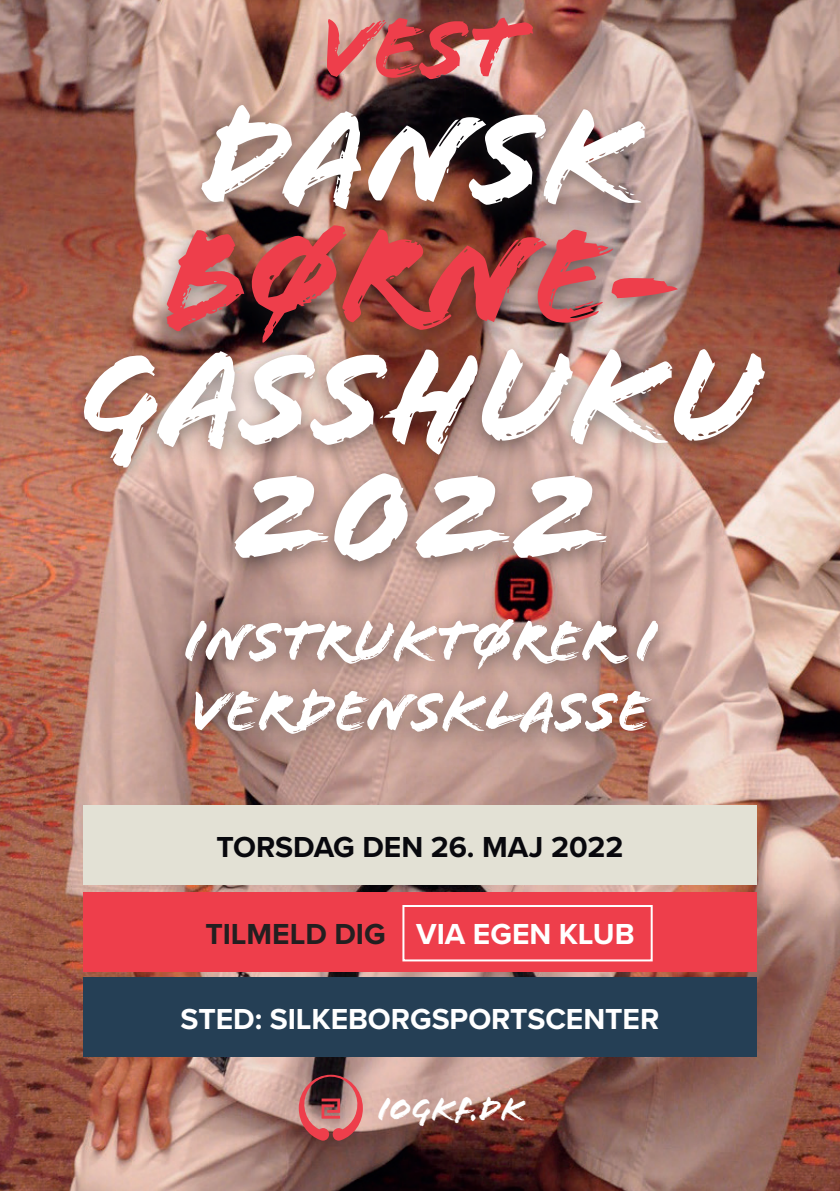
<style>
.page{position:relative;width:840px;height:1191px;background:#fff}
.page>*{position:absolute;margin:0;border:0;box-sizing:border-box;transform-origin:0 0}
.t1{font:140px/120px "Flood Std";color:#fff;text-align:center}
.t2{font:140px "Flood Std";color:#ee3e4b}
.t3{font:90px "Flood Std";color:#ee3e4b}
.t4{font:60px/70px "Flood Std";color:#fff}
.t5{font:33.6px "Flood Std";color:#fff}
.t6{font:700 30px "Proxima Nova";color:#fff}
.t7{font:700 30px "Proxima Nova";color:#08080d}
.s1{color:#231f20}
</style>
<div class="page">
<img style="left:0;top:0;width:839px;height:1191px">
<div style="left:83px;top:805px;width:673px;height:80px;background:#e3e1d5"></div>
<div style="left:83px;top:977px;width:673px;height:79px;background:#253f55"></div>
<div style="left:83px;top:892px;width:673px;height:79px;background:#ee3e4b"></div>
<div style="left:167px;top:607px;width:508px;height:150px;background:#231f20;opacity:.5"></div>
<svg style="left:298px;top:1072px;width:64px;height:68px;background:#a25b5c"></svg>
<div style="left:402px;top:905px;width:250px;height:56px;border:2px solid #fff"></div>
<div style="left:66px;top:93px;width:716px;height:491px;background:#231f20;opacity:.5"></div>
<h2 class="t3" style="left:320px;top:-4px;width:201px">VEST</h2>
<h1 class="t1" style="left:198px;top:98px;width:445px">DANSK</h1>
<h1 class="t2" style="left:161px;top:196px;width:519px">BØRNE-</h1>
<h1 class="t1" style="left:79px;top:338px;width:682px">GASSHUKU<br>2022</h1>
<h3 class="t4" style="left:183px;top:606px;width:474px">INSTRUKTØRER I<br>VERDENSKLASSE</h3>
<p class="t7" style="left:216px;top:824px;width:408px">TORSDAG DEN 26. MAJ 2022</p>
<p class="t6" style="left:205px;top:911px;width:430px"><span class="s1">TILMELD DIG</span> VIA EGEN KLUB</p>
<p class="t6" style="left:180px;top:996px;width:480px">STED: SILKEBORGSPORTSCENTER</p>
<p class="t5" style="left:377px;top:1089px;width:149px">IOGKF.DK</p>
</div>
